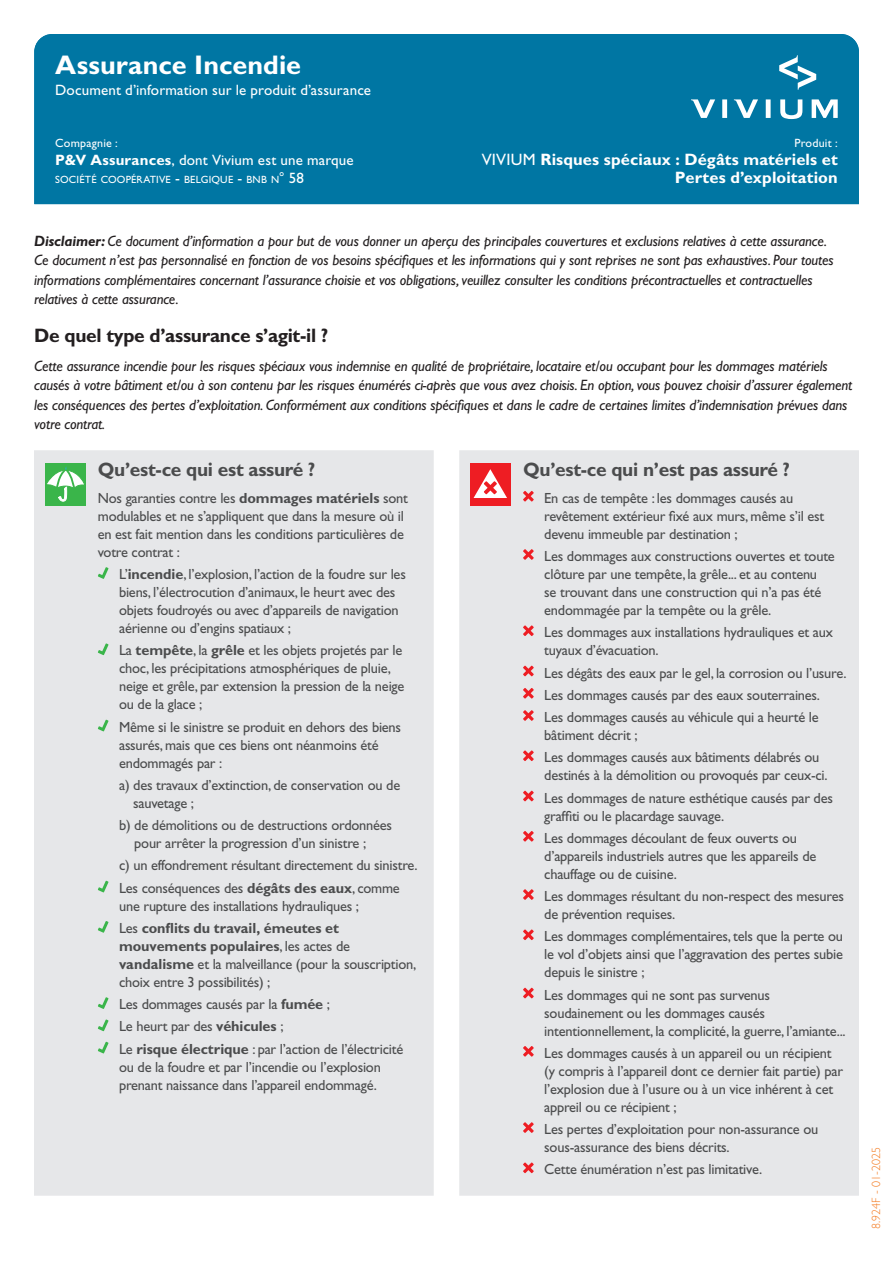
<style>
.page{position:relative;width:893px;height:1263px;background:#fff}
.page>*{position:absolute;margin:0;border:0;box-sizing:border-box;transform-origin:0 0}
.t1{font:700 27px "Gill Sans Std";color:#fff}
.Cover_subhead_Table{font:700 19.5px "Gill Sans Std";letter-spacing:-.015em;color:#4b4c4d}
.Cover_subhead{font:700 19.5px "Gill Sans Std";letter-spacing:-.015em;color:#231f20}
.t2{font:700 16.5px/18px "Gill Sans Std";letter-spacing:.005em;color:#fff;text-align:right}
.Form_intro{font:italic 15px/19.5px "Gill Sans Std";letter-spacing:-.01em;color:#231f20}
.t3{font:15px "Gill Sans Std";letter-spacing:.01em;color:#fff}
.Covered_bullets_Alt{font:14.7px/18px "Gill Sans Std";letter-spacing:-.015em;color:#4b4c4d}
.Covered_bullets_Alt_-2{font:14.7px/18px "Gill Sans Std";letter-spacing:-.015em;color:#4b4c4d}
.Covered_bullets_New{font:14.7px/18px "Gill Sans Std";letter-spacing:-.015em;color:#4b4c4d}
.t4{font:12px "Gill Sans Std";letter-spacing:.015em;color:#fff}
.t5{font:300 12px "Gill Sans Std";color:#f47b21}
.t6{font:10.5px "Gill Sans Std";letter-spacing:.015em;color:#fff}
.s1{font-weight:700}
.s2{font-size:15px}
.s3{font-weight:400}
</style>
<div class="page">
<div style="left:34px;top:34px;width:825px;height:170px;background:#0076a3"></div>
<svg style="left:722px;top:99px;width:5px;height:19px"></svg>
<svg style="left:766px;top:99px;width:5px;height:19px"></svg>
<svg style="left:780px;top:99px;width:22px;height:20px"></svg>
<svg style="left:812px;top:99px;width:26px;height:19px"></svg>
<svg style="left:691px;top:99px;width:24px;height:19px"></svg>
<svg style="left:734px;top:99px;width:24px;height:19px"></svg>
<svg style="left:779px;top:55px;width:37px;height:35px"></svg>
<div style="left:34px;top:450px;width:825px;height:746px;background:#e6e7e9"></div>
<div style="left:45px;top:463px;width:41px;height:43px;background:#3ab54a"></div>
<svg style="left:47px;top:466px;width:37px;height:35px"></svg>
<svg style="left:98px;top:567px;width:11px;height:12px"></svg>
<svg style="left:98px;top:643px;width:11px;height:12px"></svg>
<svg style="left:98px;top:720px;width:11px;height:11px"></svg>
<svg style="left:98px;top:881px;width:11px;height:11px"></svg>
<svg style="left:98px;top:921px;width:11px;height:12px"></svg>
<svg style="left:98px;top:997px;width:11px;height:12px"></svg>
<svg style="left:98px;top:1019px;width:11px;height:12px"></svg>
<svg style="left:98px;top:1042px;width:11px;height:11px"></svg>
<div style="left:470px;top:463px;width:41px;height:43px;background:#ee1d23"></div>
<svg style="left:474px;top:469px;width:33px;height:29px"></svg>
<svg style="left:523px;top:491px;width:11px;height:10px"></svg>
<svg style="left:523px;top:549px;width:11px;height:11px"></svg>
<svg style="left:523px;top:625px;width:11px;height:11px"></svg>
<svg style="left:523px;top:666px;width:11px;height:10px"></svg>
<svg style="left:523px;top:688px;width:11px;height:10px"></svg>
<svg style="left:523px;top:710px;width:11px;height:11px"></svg>
<svg style="left:523px;top:750px;width:11px;height:11px"></svg>
<svg style="left:523px;top:791px;width:11px;height:10px"></svg>
<svg style="left:523px;top:831px;width:11px;height:10px"></svg>
<svg style="left:523px;top:889px;width:11px;height:11px"></svg>
<svg style="left:523px;top:929px;width:11px;height:11px"></svg>
<svg style="left:523px;top:988px;width:11px;height:10px"></svg>
<svg style="left:523px;top:1046px;width:11px;height:10px"></svg>
<svg style="left:523px;top:1122px;width:11px;height:11px"></svg>
<svg style="left:523px;top:1162px;width:11px;height:11px"></svg>
<p class="t1" style="left:55px;top:49px;width:247px">Assurance Incendie</p>
<p class="t3" style="left:55px;top:81px;width:317px">Document d’information sur le produit d’assurance</p>
<p class="t4" style="left:55px;top:136px;width:64px">Compagnie :</p>
<p class="t3" style="left:55px;top:151px;width:300px"><span class="s1">P&amp;V Assurances</span>, dont Vivium est une marque</p>
<p class="t6" style="left:55px;top:173px;width:250px">SOCIÉTÉ COOPÉRATIVE <span class="s2">-</span> BELGIQUE <span class="s2">-</span> BNB N<span class="s2">° 58</span></p>
<p class="t3" style="left:55px;top:151px;width:229px"><span class="s1">Vivium</span>, marque de P&amp;V Ass rances</p>
<p class="t4" style="left:794px;top:136px;width:45px">Produit :</p>
<p class="t2" style="left:482px;top:150px;width:357px"><span class="s3">VIVIUM</span> Risques spéciaux : Dégâts matériels et<br>Pertes d’exploitation</p>
<p class="Form_intro" style="left:34px;top:231px;width:801px"><span class="s1">Disclaimer:</span> Ce document d’information a pour but de vous donner un aperçu des principales couvertures et exclusions relatives à cette assurance.<br>Ce document n’est pas personnalisé en fonction de vos besoins spécifiques et les informations qui y sont reprises ne sont pas exhaustives. Pour toutes informations complémentaires concernant l’assurance choisie et vos obligations, veuillez consulter les conditions précontractuelles et contractuelles relatives à cette assurance.</p>
<p class="Cover_subhead" style="left:34px;top:324px;width:295px">De quel type d’assurance s’agit-il ?</p>
<p class="Form_intro" style="left:34px;top:356px;width:820px">Cette assurance incendie pour les risques spéciaux vous indemnise en qualité de propriétaire, locataire et/ou occupant pour les dommages matériels causés à votre bâtiment et/ou à son contenu par les risques énumérés ci-après que vous avez choisis. En option, vous pouvez choisir d’assurer également les conséquences des pertes d’exploitation. Conformément aux conditions spécifiques et dans le cadre de certaines limites d’indemnisation prévues dans votre contrat.</p>
<p class="Cover_subhead_Table" style="left:98px;top:458px;width:219px">Qu’est-ce qui est assuré ?</p>
<p class="Covered_bullets_New" style="left:98px;top:489px;width:312px">Nos garanties contre les <span class="s1">dommages matériels</span> sont modulables et ne s’appliquent que dans la mesure où il en est fait mention dans les conditions particulières de votre contrat :</p>
<p class="Covered_bullets_Alt" style="left:119px;top:565px;width:288px">L’<span class="s1">incendie</span>, l’explosion, l’action de la foudre sur les biens, l’électrocution d’animaux, le heurt avec des objets foudroyés ou avec d’appareils de navigation aérienne ou d’engins spatiaux ;</p>
<p class="Covered_bullets_Alt" style="left:119px;top:641px;width:287px">La <span class="s1">tempête</span>, la <span class="s1">grêle</span> et les objets projetés par le choc, les précipitations atmosphériques de pluie, neige et grêle, par extension la pression de la neige ou de la glace ;</p>
<p class="Covered_bullets_Alt" style="left:119px;top:718px;width:284px">Même si le sinistre se produit en dehors des biens assurés, mais que ces biens ont néanmoins été endommagés par :</p>
<p class="Covered_bullets_Alt_-2" style="left:133px;top:776px;width:269px;text-indent:-14px">a) des travaux d’extinction, de conservation ou de sauvetage ;</p>
<p class="Covered_bullets_Alt_-2" style="left:134px;top:816px;width:259px;text-indent:-15px">b) de démolitions ou de destructions ordonnées pour arrêter la progression d’un sinistre ;</p>
<p class="Covered_bullets_Alt_-2" style="left:119px;top:856px;width:300px">c) un effondrement résultant directement du sinistre.</p>
<p class="Covered_bullets_Alt" style="left:119px;top:879px;width:282px">Les conséquences des <span class="s1">dégâts des eaux</span>, comme une rupture des installations hydrauliques ;</p>
<p class="Covered_bullets_Alt" style="left:119px;top:919px;width:299px">Les <span class="s1">conflits du travail, émeutes et mouvements populaires</span>, les actes de <span class="s1">vandalisme</span> et la malveillance (pour la souscription, choix entre 3 possibilités) ;</p>
<p class="Covered_bullets_Alt" style="left:119px;top:995px;width:212px">Les dommages causés par la <span class="s1">fumée</span> ;</p>
<p class="Covered_bullets_Alt" style="left:119px;top:1017px;width:166px">Le heurt par des <span class="s1">véhicules</span> ;</p>
<p class="Covered_bullets_Alt" style="left:119px;top:1040px;width:286px">Le <span class="s1">risque électrique</span> : par l’action de l’électricité ou de la foudre et par l’incendie ou l’explosion prenant naissance dans l’appareil endommagé.</p>
<p class="Cover_subhead_Table" style="left:523px;top:458px;width:268px">Qu’est-ce qui n’est pas assuré ?</p>
<p class="Covered_bullets_Alt" style="left:544px;top:489px;width:281px">En cas de tempête : les dommages causés au revêtement extérieur fixé aux murs, même s’il est devenu immeuble par destination ;</p>
<p class="Covered_bullets_Alt" style="left:544px;top:547px;width:292px">Les dommages aux constructions ouvertes et toute clôture par une tempête, la grêle... et au contenu<br>se trouvant dans une construction qui n’a pas été endommagée par la tempête ou la grêle.</p>
<p class="Covered_bullets_Alt" style="left:544px;top:623px;width:290px">Les dommages aux installations hydrauliques et aux tuyaux d’évacuation.</p>
<p class="Covered_bullets_Alt" style="left:544px;top:664px;width:304px">Les dégâts des eaux par le gel, la corrosion ou l’usure.</p>
<p class="Covered_bullets_Alt" style="left:544px;top:686px;width:277px">Les dommages causés par des eaux souterraines.</p>
<p class="Covered_bullets_Alt" style="left:544px;top:708px;width:276px">Les dommages causés au véhicule qui a heurté le bâtiment décrit ;</p>
<p class="Covered_bullets_Alt" style="left:544px;top:748px;width:285px">Les dommages causés aux bâtiments délabrés ou destinés à la démolition ou provoqués par ceux-ci.</p>
<p class="Covered_bullets_Alt" style="left:544px;top:789px;width:290px">Les dommages de nature esthétique causés par des graffiti ou le placardage sauvage.</p>
<p class="Covered_bullets_Alt" style="left:544px;top:829px;width:274px">Les dommages découlant de feux ouverts ou d’appareils industriels autres que les appareils de chauffage ou de cuisine.</p>
<p class="Covered_bullets_Alt" style="left:544px;top:887px;width:301px">Les dommages résultant du non-respect des mesures de prévention requises.</p>
<p class="Covered_bullets_Alt" style="left:544px;top:927px;width:300px;text-align:justify">Les dommages complémentaires, tels que la perte ou le vol d’objets ainsi que l’aggravation des pertes subie depuis le sinistre ;</p>
<p class="Covered_bullets_Alt" style="left:544px;top:986px;width:303px">Les dommages qui ne sont pas survenus soudainement ou les dommages causés intentionnellement, la complicité, la guerre, l’amiante...</p>
<p class="Covered_bullets_Alt" style="left:544px;top:1044px;width:300px">Les dommages causés à un appareil ou un récipient (y compris à l’appareil dont ce dernier fait partie) par l’explosion due à l’usure ou à un vice inhérent à cet appreil ou ce récipient ;</p>
<p class="Covered_bullets_Alt" style="left:544px;top:1120px;width:276px">Les pertes d’exploitation pour non-assurance ou sous-assurance des biens décrits.</p>
<p class="Covered_bullets_Alt" style="left:544px;top:1160px;width:219px">Cette énumération n’est pas limitative.</p>
<p class="t5" style="left:869px;top:1229px;width:83px;rotate:-90deg">8.924F - 01-2025</p>
</div>
